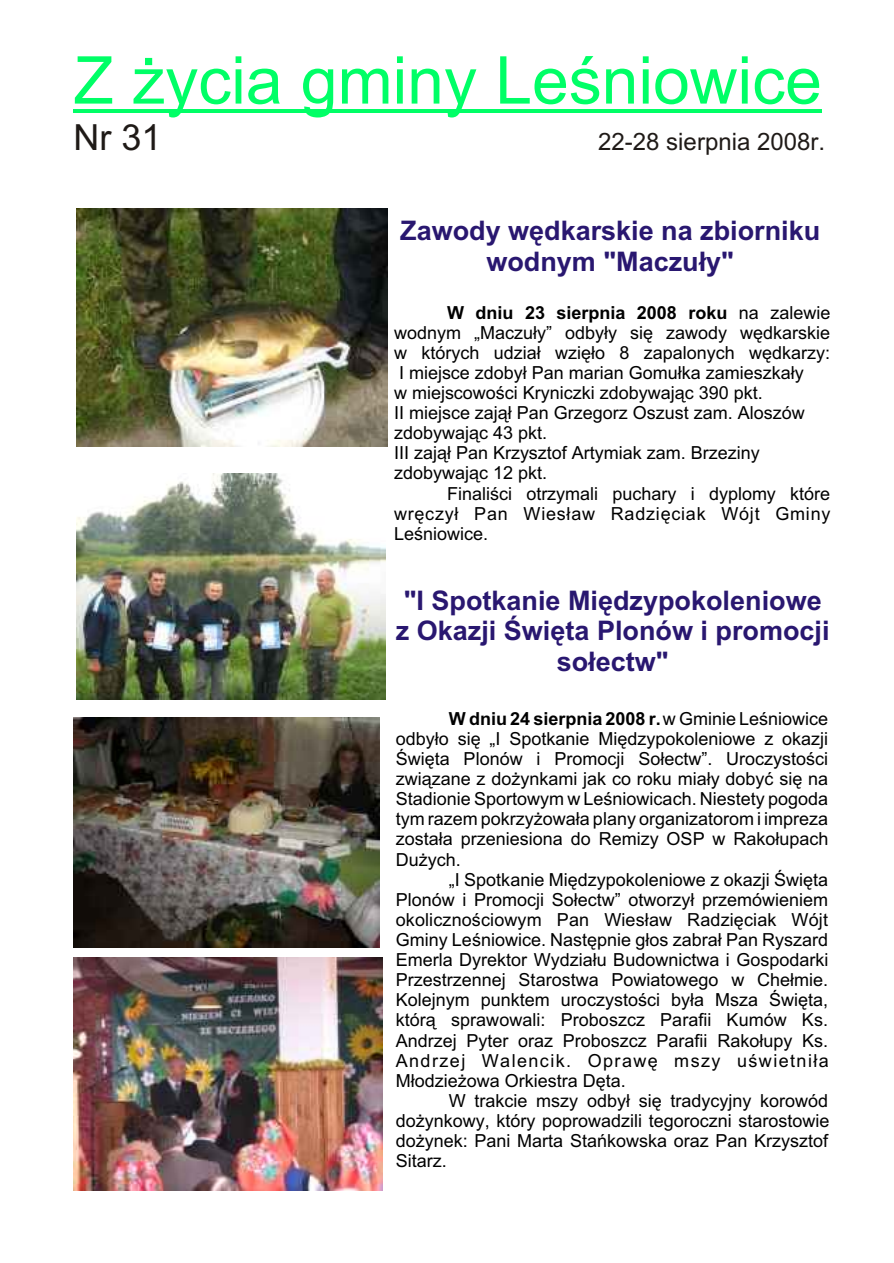
<style>
.page{position:relative;width:894px;height:1263px;background:#fff}
.page>*{position:absolute;margin:0;border:0;box-sizing:border-box;transform-origin:0 0}
.t1{font:66px "Arial CE";color:#0f6}
.t2{font:36px "Arial CE";color:#1f1a17}
.t3{font:700 27px/30.2px "Arial CE";color:#291770;text-align:center}
.t4{font:24px "Arial CE";color:#1f1a17}
.t5{font:18px/20.1px "Arial CE";color:#000;text-align:justify}
.s1{font-weight:700}
</style>
<div class="page">
<hr style="left:74px;top:110px;width:748px;height:3px;background:#0f6">
<img style="left:76px;top:474px;width:309px;height:225px">
<img style="left:76px;top:208px;width:311px;height:238px">
<img style="left:73px;top:717px;width:306px;height:230px">
<img style="left:73px;top:958px;width:309px;height:233px">
<h1 class="t1" style="left:74px;top:56px;width:750px">Z ¿ycia gminy Leœniowice</h1>
<h2 class="t2" style="left:74px;top:124px;width:90px">Nr 31</h2>
<h3 class="t4" style="left:598px;top:133px;width:228px">22-28 sierpnia 2008r.</h3>
<h3 class="t3" style="left:400px;top:218px;width:421px">Zawody wêdkarskie na zbiorniku wodnym "Maczu³y"</h3>
<p class="t5" style="left:394px;top:304px;width:438px;text-align:left;text-indent:53px"><span class="s1">W dniu 23 sierpnia 2008 roku</span> na zalewie wodnym „Maczu³y” odby³y siê zawody wêdkarskie w których udzia³ wziê³o 8 zapalonych wêdkarzy:<br>I miejsce zdoby³ Pan marian Gomu³ka zamieszka³y<br>w miejscowoœci Kryniczki zdobywaj¹c 390 pkt.<br>II miejsce zaj¹³ Pan Grzegorz Oszust zam. Aloszów zdobywaj¹c 43 pkt.<br>III zaj¹³ Pan Krzysztof Artymiak zam. Brzeziny zdobywaj¹c 12 pkt.</p>
<p class="t5" style="left:394px;top:485px;width:438px;text-indent:53px">Finaliœci otrzymali puchary i dyplomy które wrêczy³ Pan Wies³aw Radziêciak Wójt Gminy Leœniowice.</p>
<h3 class="t3" style="left:396px;top:588px;width:435px">"I Spotkanie Miêdzypokoleniowe z Okazji Œwiêta Plonów i promocji so³ectw"</h3>
<p class="t5" style="left:396px;top:710px;width:434px;text-indent:53px"><span class="s1">W dniu 24 sierpnia 2008 r.</span> w Gminie Leœniowice odby³o siê „I Spotkanie Miêdzypokoleniowe z okazji Œwiêta Plonów i Promocji So³ectw”. Uroczystoœci zwi¹zane z do¿ynkami jak co roku mia³y dobyæ siê na Stadionie Sportowym w Leœniowicach. Niestety pogoda tym razem pokrzy¿owa³a plany organizatorom i impreza zosta³a przeniesiona do Remizy OSP w Rako³upach Du¿ych.</p>
<p class="t5" style="left:396px;top:871px;width:435px;text-indent:53px">„I Spotkanie Miêdzypokoleniowe z okazji Œwiêta Plonów i Promocji So³ectw” otworzy³ przemówieniem okolicznoœciowym Pan Wies³aw Radziêciak Wójt Gminy Leœniowice. Nastêpnie g³os zabra³ Pan Ryszard Emerla Dyrektor Wydzia³u Budownictwa i Gospodarki Przestrzennej Starostwa Powiatowego w Che³mie.<br>Kolejnym punktem uroczystoœci by³a Msza Œwiêta, któr¹ sprawowali: Proboszcz Parafii Kumów Ks.<br>Andrzej Pyter oraz Proboszcz Parafii Rako³upy Ks.<br>Andrzej Walencik. Oprawê mszy uœwietni³a M³odzie¿owa Orkiestra Dêta.</p>
<p class="t5" style="left:396px;top:1092px;width:435px;text-indent:53px">W trakcie mszy odby³ siê tradycyjny korowód do¿ynkowy, który poprowadzili tegoroczni starostowie do¿ynek: Pani Marta Stañkowska oraz Pan Krzysztof Sitarz.</p>
</div>
